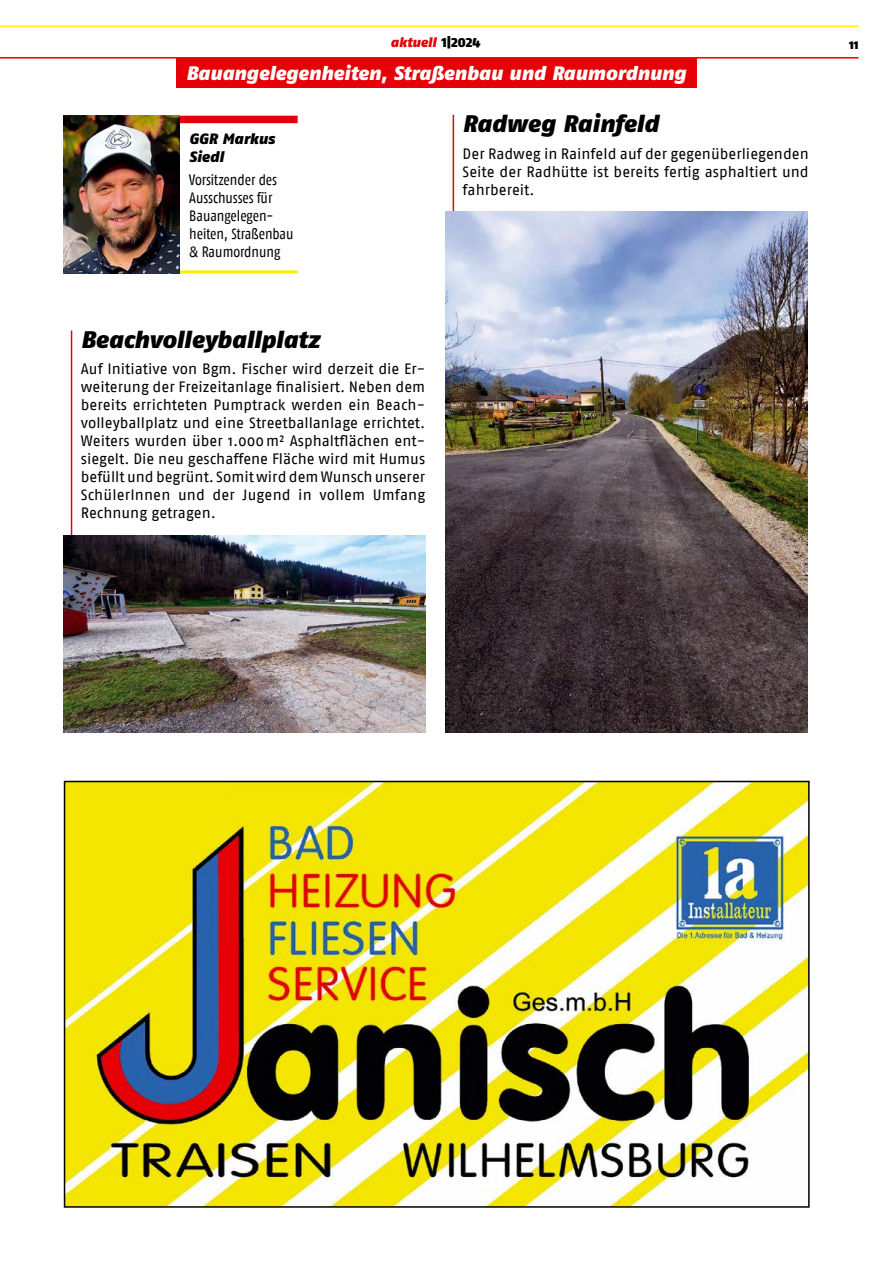
<style>
.page{position:relative;width:893px;height:1263px;background:#fff}
.page>*{position:absolute;margin:0;border:0;box-sizing:border-box;transform-origin:0 0}
.t1{font:italic 900 24px "Fago No";color:#000}
.t2{font:italic 900 19.5px "Fago No";color:#fff}
.t3{font:15px/18px "Fago No";color:#000;text-align:justify}
.t4{font:15px/18px "Fago Co";letter-spacing:-.005em;color:#000}
.t5{font:italic 900 15px/18px "Fago No";color:#000}
.t6{font:italic 900 13.5px "Fago No";color:#e60007}
.t7{font:900 13.5px "Fago Co";color:#000}
.s1{font-family:"Fago No Lf";font-style:normal;color:#000}
</style>
<div class="page">
<hr style="left:0;top:26px;width:858px;height:1px;background:#ffed00">
<hr style="left:0;top:57px;width:858px;height:2px;background:#e60007">
<div style="left:176px;top:59px;width:520px;height:29px;background:#e60007"></div>
<hr style="left:71px;top:330px;width:1px;height:310px;background:#e60007">
<hr style="left:453px;top:115px;width:1px;height:309px;background:#e60007">
<img style="left:64px;top:535px;width:361px;height:198px">
<img style="left:446px;top:212px;width:362px;height:521px">
<img style="left:67px;top:784px;width:740px;height:421px">
<div style="left:64px;top:781px;width:746px;height:427px;border:2px solid #000"></div>
<div style="left:175px;top:116px;width:123px;height:7px;background:#e60007"></div>
<hr style="left:175px;top:270px;width:123px;height:3px;background:#ffed00">
<img style="left:64px;top:116px;width:116px;height:157px">
<p class="t6" style="left:390px;top:34px;width:91px">aktuell <span class="s1">1|2024</span></p>
<p class="t7" style="left:849px;top:36px;width:11px">11</p>
<h2 class="t2" style="left:186px;top:61px;width:501px">Bauangelegenheiten, Straßenbau und Raumordnung</h2>
<p class="t5" style="left:189px;top:130px;width:87px">GGR Markus<br>Siedl</p>
<p class="t4" style="left:189px;top:170px;width:106px">Vorsitzender des<br>Ausschusses für<br>Bauangelegen&shy;heiten, Straßenbau &amp; Raumordnung</p>
<h1 class="t1" style="left:81px;top:325px;width:240px">Beachvolleyballplatz</h1>
<p class="t3" style="left:81px;top:360px;width:346px">Auf Initiative von Bgm. Fischer wird derzeit die Er&shy;weiterung der Freizeitanlage finalisiert. Neben dem bereits errichteten Pumptrack werden ein Beach&shy;volleyballplatz und eine Streetballanlage errichtet.<br>Weiters wurden über 1.000m² Asphaltflächen ent&shy;siegelt. Die neu geschaffene Fläche wird mit Humus befüllt und begrünt. Somit wird dem Wunsch unserer SchülerInnen und der Jugend in vollem Umfang Rechnung getragen.</p>
<h1 class="t1" style="left:463px;top:109px;width:197px">Radweg Rainfeld</h1>
<p class="t3" style="left:463px;top:144px;width:348px">Der Radweg in Rainfeld auf der gegenüberliegenden Seite der Radhütte ist bereits fertig asphaltiert und fahrbereit.</p>
</div>
